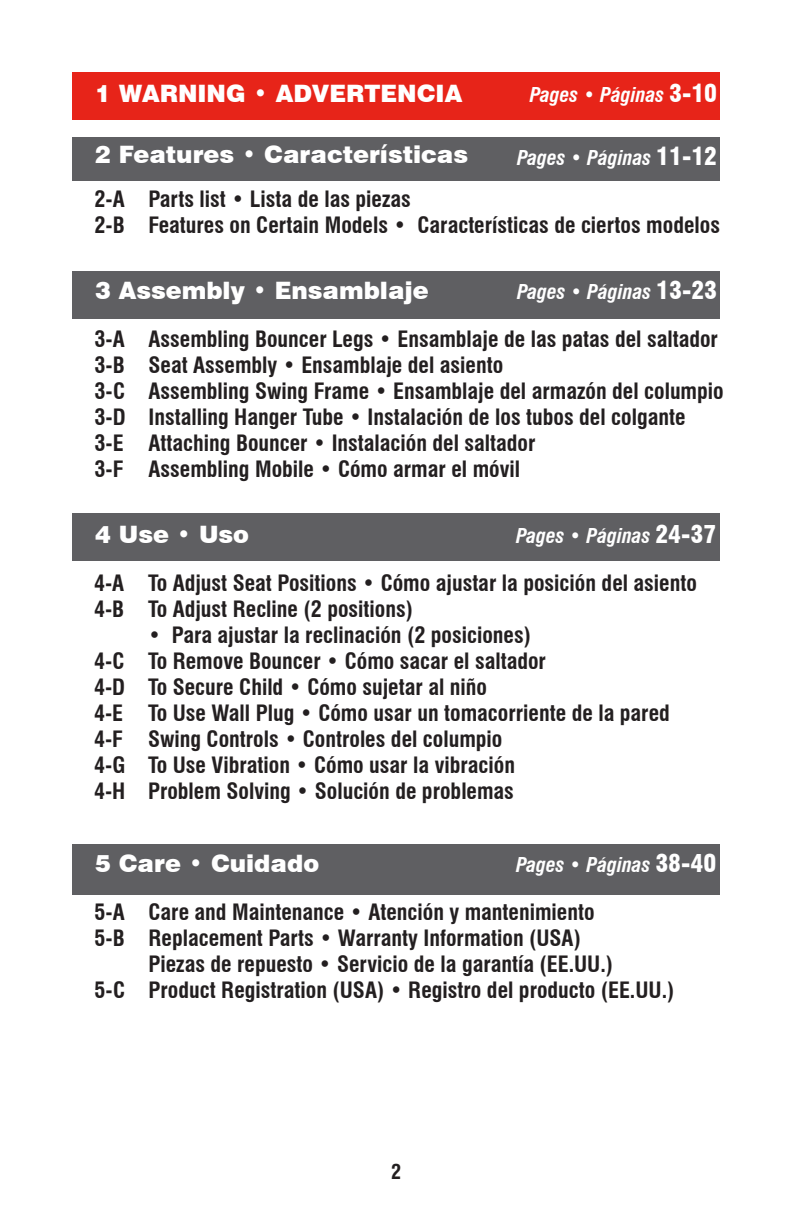
<style>
.page{position:relative;width:792px;height:1224px;background:#fff}
.page>*{position:absolute;margin:0;border:0;box-sizing:border-box;transform-origin:0 0}
.Contents_-_white_hea{font:900 24px "Swiss 721 BT";color:#fff}
.t1{font:700 condensed 22px/26px "Swiss 721 BT";color:#231f20}
.Contents_-_white_ita{font:italic 700 condensed 20px "Swiss 721 BT";color:#fff}
.t2{font:700 condensed 20px "Swiss 721 BT";color:#231f20}
.s1{font-weight:900;font-style:normal;font-size:24px}
</style>
<div class="page">
<div style="left:72px;top:272px;width:648px;height:47px;background:#5f5f62"></div>
<div style="left:72px;top:513px;width:648px;height:48px;background:#5f5f62"></div>
<div style="left:72px;top:72px;width:648px;height:48px;background:#e72419"></div>
<div style="left:72px;top:137px;width:648px;height:44px;background:#5f5f62"></div>
<div style="left:72px;top:844px;width:648px;height:51px;background:#5f5f62"></div>
<p class="Contents_-_white_hea" style="left:95px;top:78px;width:369px">1 WARNING • ADVERTENCIA</p>
<p class="Contents_-_white_hea" style="left:95px;top:140px;width:374px">2 Features • Características</p>
<p class="Contents_-_white_ita" style="left:530px;top:82px;width:189px">Pages • Páginas <span class="s1">3-10</span></p>
<p class="Contents_-_white_ita" style="left:517px;top:146px;width:202px">Pages • Páginas <span class="s1">11-12</span></p>
<p class="t1" style="left:94px;top:186px;width:318px">2-A Parts list • Lista de las piezas</p>
<p class="t1" style="left:94px;top:212px;width:627px">2-B Features on Certain Models • Características de ciertos modelos</p>
<p class="Contents_-_white_hea" style="left:95px;top:276px;width:335px">3 Assembly • Ensamblaje</p>
<p class="Contents_-_white_ita" style="left:517px;top:280px;width:202px">Pages • Páginas <span class="s1">13-23</span></p>
<p class="t1" style="left:94px;top:326px;width:625px">3-A Assembling Bouncer Legs • Ensamblaje de las patas del saltador</p>
<p class="t1" style="left:94px;top:352px;width:410px">3-B Seat Assembly • Ensamblaje del asiento</p>
<p class="t1" style="left:94px;top:378px;width:631px">3-C Assembling Swing Frame • Ensamblaje del armazón del columpio</p>
<p class="t1" style="left:94px;top:404px;width:593px">3-D Installing Hanger Tube • Instalación de los tubos del colgante</p>
<p class="t1" style="left:94px;top:430px;width:443px">3-E Attaching Bouncer • Instalación del saltador</p>
<p class="t1" style="left:94px;top:456px;width:427px">3-F Assembling Mobile • Cómo armar el móvil</p>
<p class="Contents_-_white_hea" style="left:95px;top:520px;width:155px">4 Use • Uso</p>
<p class="Contents_-_white_ita" style="left:516px;top:524px;width:202px">Pages • Páginas <span class="s1">24-37</span></p>
<p class="t1" style="left:94px;top:570px;width:604px">4-A To Adjust Seat Positions • Cómo ajustar la posición del asiento</p>
<p class="t1" style="left:94px;top:596px;width:320px">4-B To Adjust Recline (2 positions)</p>
<p class="t1" style="left:148px;top:622px;width:384px">• Para ajustar la reclinación (2 posiciones)</p>
<p class="t1" style="left:94px;top:648px;width:454px">4-C To Remove Bouncer • Cómo sacar el saltador</p>
<p class="t1" style="left:94px;top:674px;width:395px">4-D To Secure Child • Cómo sujetar al niño</p>
<p class="t1" style="left:94px;top:700px;width:577px">4-E To Use Wall Plug • Cómo usar un tomacorriente de la pared</p>
<p class="t1" style="left:94px;top:726px;width:410px">4-F Swing Controls • Controles del columpio</p>
<p class="t1" style="left:94px;top:752px;width:423px">4-G To Use Vibration • Cómo usar la vibración</p>
<p class="t1" style="left:94px;top:778px;width:422px">4-H Problem Solving • Solución de problemas</p>
<p class="Contents_-_white_hea" style="left:95px;top:849px;width:225px">5 Care • Cuidado</p>
<p class="Contents_-_white_ita" style="left:516px;top:853px;width:202px">Pages • Páginas <span class="s1">38-40</span></p>
<p class="t1" style="left:94px;top:899px;width:502px">5-A Care and Maintenance • Atención y mantenimiento</p>
<p class="t1" style="left:148px;top:925px;width:466px;text-indent:-54px">5-B Replacement Parts • Warranty Information (USA)<br>Piezas de repuesto • Servicio de la garantía (EE.UU.)</p>
<p class="t1" style="left:94px;top:977px;width:581px">5-C Product Registration (USA) • Registro del producto (EE.UU.)</p>
<p class="t2" style="left:391px;top:1160px;width:11px">2</p>
</div>
